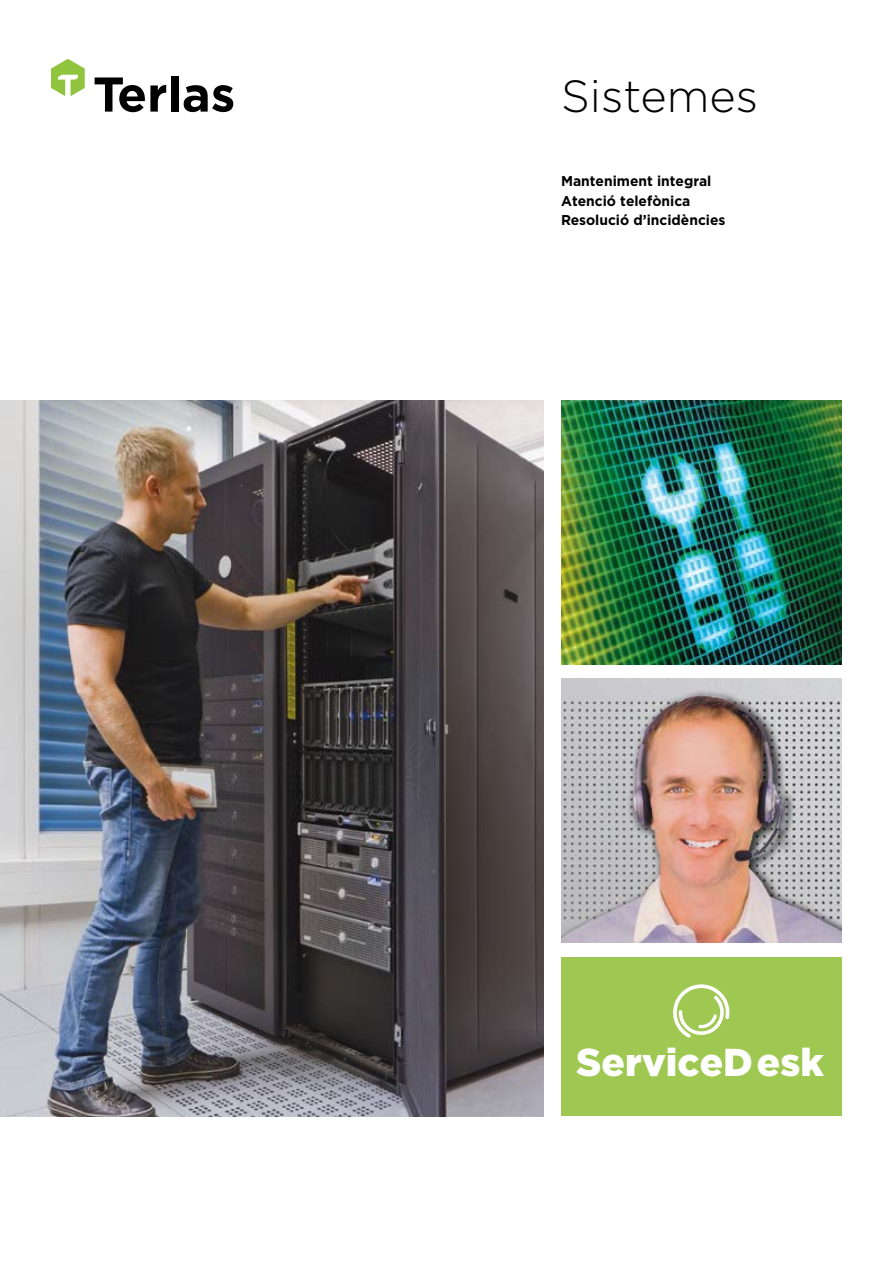
<style>
.page{position:relative;width:893px;height:1263px;background:#fff}
.page>*{position:absolute;margin:0;border:0;box-sizing:border-box;transform-origin:0 0}
.t1{font:300 45px "Gotham";color:#000}
.t2{font:900 38.85px "Gotham";color:#fff}
.t3{font:700 14.25px/19.5px "Gotham";color:#000}
</style>
<div class="page">
<div style="left:561px;top:957px;width:281px;height:159px;background:#9ec851"></div>
<img style="left:561px;top:679px;width:281px;height:264px">
<img style="left:561px;top:401px;width:281px;height:263px">
<svg style="left:95px;top:77px;width:71px;height:35px"></svg>
<div style="left:171px;top:76px;width:7px;height:36px;background:#000"></div>
<svg style="left:184px;top:85px;width:49px;height:27px"></svg>
<svg style="left:51px;top:59px;width:34px;height:37px"></svg>
<img style="left:0;top:401px;width:544px;height:715px">
<svg style="left:673px;top:984px;width:57px;height:53px"></svg>
<h1 class="t1" style="left:561px;top:71px;width:199px">Sistemes</h1>
<p class="t3" style="left:561px;top:171px;width:166px">Manteniment integral<br>Atenció telefònica<br>Resolució d’incidències</p>
<h2 class="t2" style="left:576px;top:1039px;width:249px">ServiceDesk</h2>
</div>
